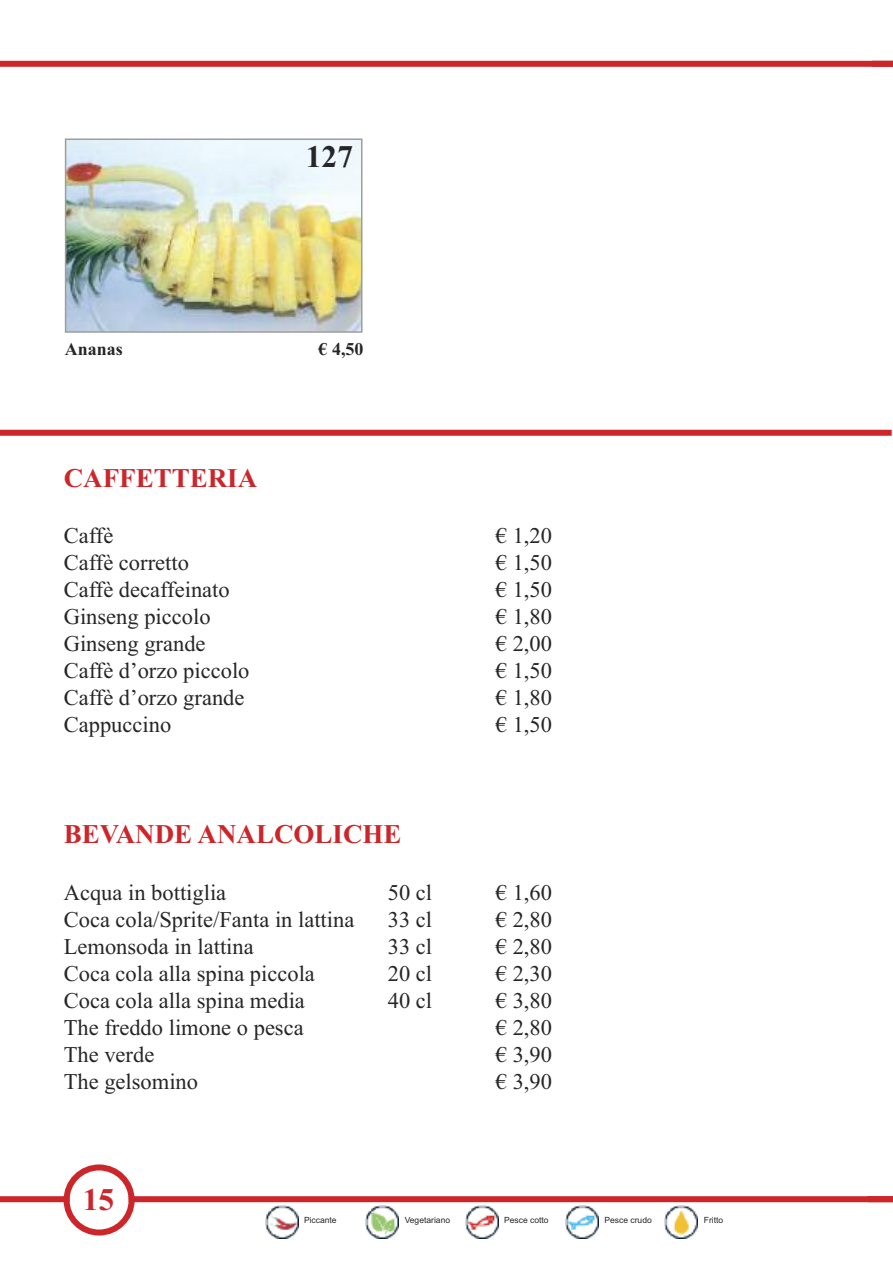
<style>
.page{position:relative;width:893px;height:1263px;background:#fff}
.page>*{position:absolute;margin:0;border:0;box-sizing:border-box;transform-origin:0 0}
.t1{font:700 31.5px "Times New Roman";color:#272627}
.t2{font:700 31.5px "Times New Roman";color:#cc262b}
.t3{font:700 27px "Times New Roman";color:#cc262b}
.t4{font:22.5px "Times New Roman";color:#272627}
.t5{font:700 18px "Times New Roman";color:#272627}
.t6{font:8.55px "Arial";color:#272627}
</style>
<div class="page">
<div style="left:0;top:61px;width:893px;height:6px;background:#cc262b"></div>
<img style="left:266px;top:1205px;width:33px;height:33px">
<img style="left:366px;top:1206px;width:33px;height:33px">
<img style="left:465px;top:1206px;width:33px;height:33px">
<img style="left:565px;top:1206px;width:33px;height:33px">
<img style="left:665px;top:1206px;width:33px;height:33px">
<div style="left:0;top:1196px;width:893px;height:6px;background:#cc262b"></div>
<svg style="left:64px;top:1164px;width:71px;height:71px"></svg>
<img style="left:68px;top:141px;width:291px;height:189px">
<div style="left:65px;top:138px;width:297px;height:195px;border:2px solid #9e9d9e"></div>
<div style="left:0;top:430px;width:892px;height:6px;background:#cc262b"></div>
<h1 class="t1" style="left:306px;top:138px;width:49px">127</h1>
<p class="t5" style="left:65px;top:338px;width:60px">Ananas</p>
<p class="t5" style="left:318px;top:338px;width:47px">€ 4,50</p>
<p class="t3" style="left:64px;top:462px;width:195px">CAFFETTERIA</p>
<p class="t4" style="left:64px;top:522px;width:51px">Caffè</p>
<p class="t4" style="left:496px;top:522px;width:58px">€ 1,20</p>
<p class="t4" style="left:64px;top:549px;width:127px">Caffè corretto</p>
<p class="t4" style="left:496px;top:549px;width:58px">€ 1,50</p>
<p class="t4" style="left:64px;top:576px;width:167px">Caffè decaffeinato</p>
<p class="t4" style="left:496px;top:576px;width:58px">€ 1,50</p>
<p class="t4" style="left:64px;top:603px;width:148px">Ginseng piccolo</p>
<p class="t4" style="left:496px;top:603px;width:58px">€ 1,80</p>
<p class="t4" style="left:64px;top:630px;width:143px">Ginseng grande</p>
<p class="t4" style="left:496px;top:630px;width:58px">€ 2,00</p>
<p class="t4" style="left:64px;top:657px;width:187px">Caffè d’orzo piccolo</p>
<p class="t4" style="left:496px;top:657px;width:58px">€ 1,50</p>
<p class="t4" style="left:64px;top:684px;width:182px">Caffè d’orzo grande</p>
<p class="t4" style="left:496px;top:684px;width:58px">€ 1,80</p>
<p class="t4" style="left:64px;top:711px;width:109px">Cappuccino</p>
<p class="t4" style="left:496px;top:711px;width:58px">€ 1,50</p>
<p class="t3" style="left:64px;top:818px;width:339px">BEVANDE ANALCOLICHE</p>
<p class="t4" style="left:64px;top:879px;width:164px">Acqua in bottiglia</p>
<p class="t4" style="left:388px;top:879px;width:46px">50 cl</p>
<p class="t4" style="left:496px;top:879px;width:58px">€ 1,60</p>
<p class="t4" style="left:64px;top:906px;width:292px">Coca cola/Sprite/Fanta in lattina</p>
<p class="t4" style="left:388px;top:906px;width:46px">33 cl</p>
<p class="t4" style="left:496px;top:906px;width:58px">€ 2,80</p>
<p class="t4" style="left:64px;top:933px;width:191px">Lemonsoda in lattina</p>
<p class="t4" style="left:388px;top:933px;width:46px">33 cl</p>
<p class="t4" style="left:496px;top:933px;width:58px">€ 2,80</p>
<p class="t4" style="left:64px;top:960px;width:253px">Coca cola alla spina piccola</p>
<p class="t4" style="left:388px;top:960px;width:46px">20 cl</p>
<p class="t4" style="left:496px;top:960px;width:58px">€ 2,30</p>
<p class="t4" style="left:64px;top:987px;width:243px">Coca cola alla spina media</p>
<p class="t4" style="left:388px;top:987px;width:46px">40 cl</p>
<p class="t4" style="left:496px;top:987px;width:58px">€ 3,80</p>
<p class="t4" style="left:64px;top:1014px;width:241px">The freddo limone o pesca</p>
<p class="t4" style="left:496px;top:1014px;width:58px">€ 2,80</p>
<p class="t4" style="left:64px;top:1041px;width:92px">The verde</p>
<p class="t4" style="left:496px;top:1041px;width:58px">€ 3,90</p>
<p class="t4" style="left:64px;top:1068px;width:136px">The gelsomino</p>
<p class="t4" style="left:496px;top:1068px;width:58px">€ 3,90</p>
<h1 class="t2" style="left:83px;top:1180px;width:33px">15</h1>
<p class="t6" style="left:304px;top:1215px;width:34px">Piccante</p>
<p class="t6" style="left:405px;top:1215px;width:47px">Vegetariano</p>
<p class="t6" style="left:504px;top:1215px;width:46px">Pesce cotto</p>
<p class="t6" style="left:604px;top:1215px;width:49px">Pesce crudo</p>
<p class="t6" style="left:704px;top:1215px;width:21px">Fritto</p>
</div>
